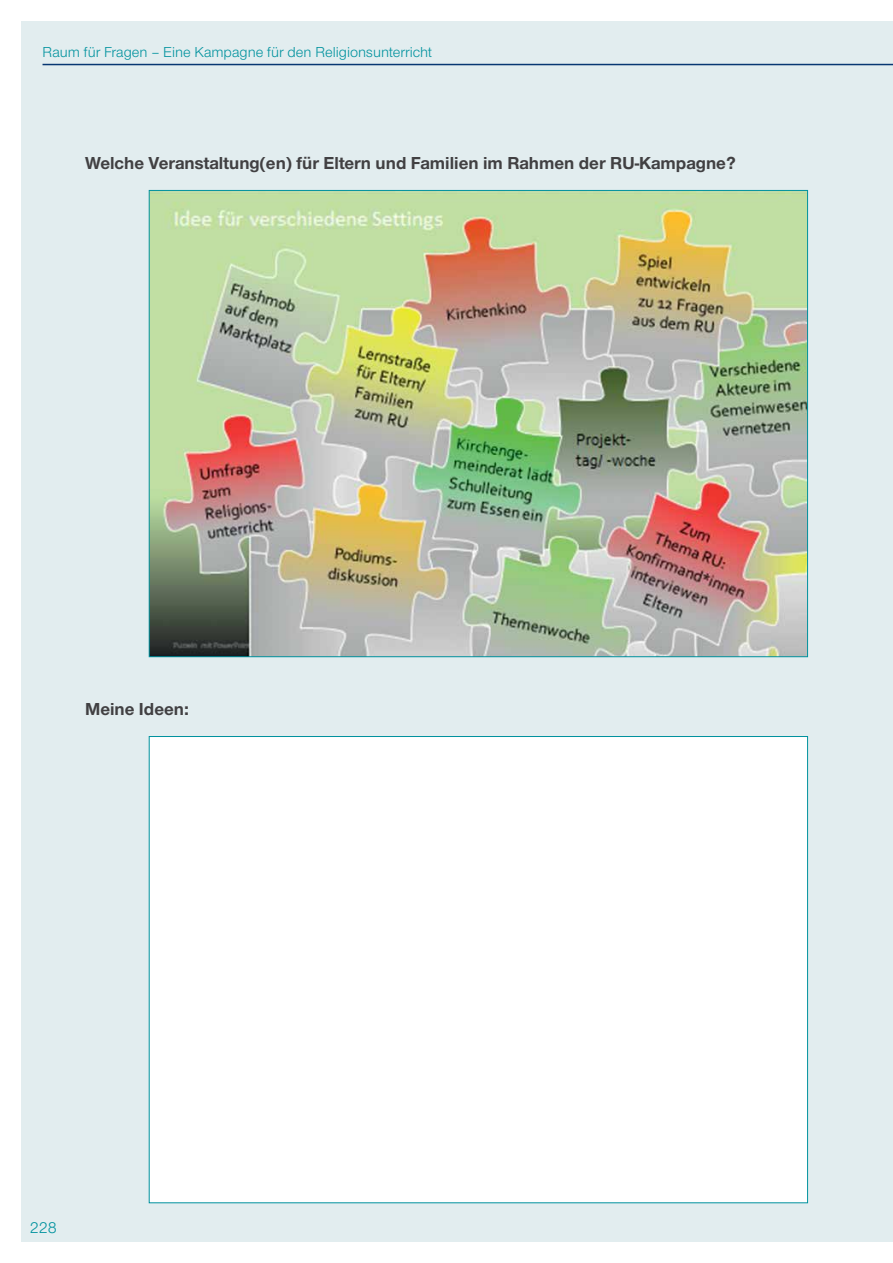
<style>
.page{position:relative;width:893px;height:1263px;background:#fff}
.page>*{position:absolute;margin:0;border:0;box-sizing:border-box;transform-origin:0 0}
.t1{font:700 18px "Nordelbica";color:#414042}
.t2{font:16.5px "Nordelbica";color:#00929e}
.t3{font:15px "Nordelbica";color:#00929e}
</style>
<div class="page">
<div style="left:21px;top:21px;width:872px;height:1221px;background:#e2edef"></div>
<hr style="left:43px;top:64px;width:850px;height:1px;background:#073772">
<img style="left:151px;top:192px;width:655px;height:463px">
<div style="left:149px;top:736px;width:659px;height:467px;background:#fff;border:1px solid #00929e"></div>
<p class="t3" style="left:43px;top:44px;width:391px">Raum für Fragen – Eine Kampagne für den Religionsunterricht</p>
<p class="t1" style="left:85px;top:152px;width:652px">Welche Veranstaltung(en) für Eltern und Familien im Rahmen der RU-Kampagne?</p>
<p class="t1" style="left:85px;top:698px;width:106px">Meine Ideen:</p>
<p class="t2" style="left:30px;top:1218px;width:29px">228</p>
</div>
